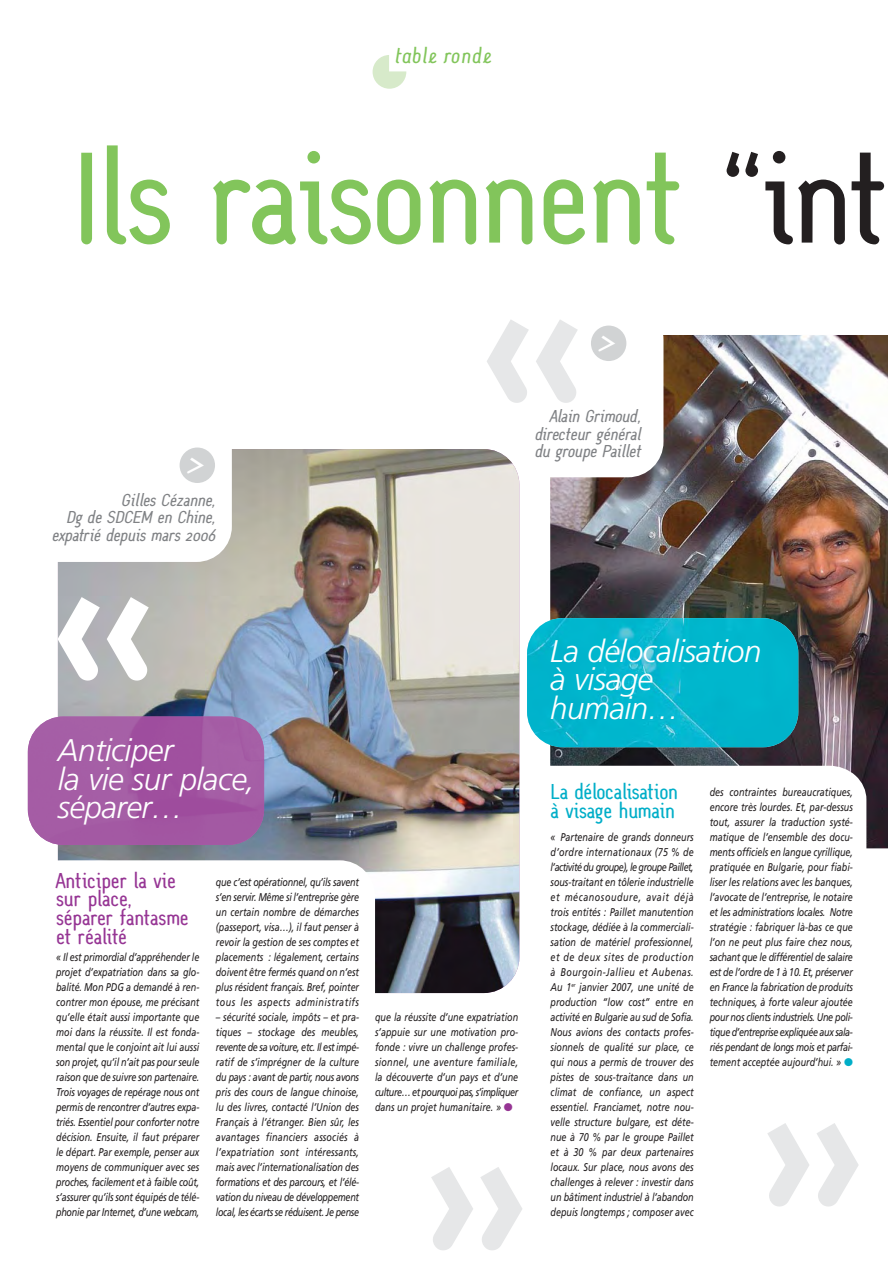
<style>
.page{position:relative;width:888px;height:1277px;background:#fff}
.page>*{position:absolute;margin:0;border:0;box-sizing:border-box;transform-origin:0 0}
.t1{font:259px "Monolein inbetween";color:#e6e7e8}
.t2{font:259px "Monolein inbetween";color:#fff}
.t3{font:112.25px "Monolein inbetween";letter-spacing:-.01em;color:#82c55b}
.t4{font:italic 300 31.25px/28.8px "Frutiger";letter-spacing:-.015em;color:#fff}
.t5{font:27.5px "Slanted";color:#fff}
.t6{font:18.75px/18.8px "Monolein inbetween";color:#963594}
.t7{font:18.75px/18.8px "Monolein inbetween";letter-spacing:-.005em;color:#00aec8}
.t8{font:18.75px "Kursiv inbetween";color:#82c55b}
.t9{font:15px/17.5px "Slanted";color:#808285;text-align:right}
.t10{font:italic 11.25px/15px "Frutiger";letter-spacing:-.015em;color:#231f20;text-align:justify;scale:.8 1}
.s1{color:#231f20}
.s2{color:#00aec8}
.s3{color:#963594}
</style>
<div class="page">
<img style="left:27px;top:55px;width:861px;height:939px">
<h3 class="t8" style="left:395px;top:46px;width:98px">table ronde</h3>
<h2 class="t3" style="left:73px;top:145px;width:815px">Ils raisonnent <span class="s1">“int</span></h2>
<h3 class="t5" style="left:186px;top:448px;width:19px">&gt;</h3>
<h3 class="t9" style="left:51px;top:493px;width:165px">Gilles Cézanne,<br>Dg de SDCEM en Chine, expatrié depuis mars 2006</h3>
<h1 class="t2" style="left:41px;top:484px;width:123px">«</h1>
<h1 class="t1" style="left:470px;top:206px;width:123px">«</h1>
<h3 class="t5" style="left:597px;top:326px;width:19px">&gt;</h3>
<h3 class="t9" style="left:534px;top:409px;width:108px;text-align:justify;text-indent:15px">Alain Grimoud, directeur général du groupe Paillet</h3>
<h3 class="t4" style="left:550px;top:638px;width:213px">La délocalisation à visage humain…</h3>
<h3 class="t4" style="left:58px;top:738px;width:199px">Anticiper<br>la vie sur place, séparer…</h3>
<h3 class="t7" style="left:550px;top:784px;width:129px">La délocalisation à visage humain</h3>
<p class="t10" style="left:550px;top:830px;width:180px">« Partenaire de grands donneurs d’ordre internationaux (75 % de l’activité du groupe), le groupe Paillet, sous-traitant en tôlerie industrielle et mécanosoudure, avait déjà trois entités : Paillet manutention stockage, dédiée à la commerciali&shy;sation de matériel professionnel, et de deux sites de production à Bourgoin-Jallieu et Aubenas.<br>Au 1<sup>er</sup> janvier 2007, une unité de production “low cost” entre en activité en Bulgarie au sud de Sofia.<br>Nous avions des contacts profes&shy;sionnels de qualité sur place, ce qui nous a permis de trouver des pistes de sous-traitance dans un climat de confiance, un aspect essentiel. Franciamet, notre nou&shy;velle structure bulgare, est déte&shy;nue à 70 % par le groupe Paillet et à 30 % par deux partenaires locaux. Sur place, nous avons des challenges à relever : investir dans un bâtiment industriel à l’abandon depuis longtemps ; composer avec</p>
<p class="t10" style="left:710px;top:785px;width:180px">des contraintes bureaucratiques, encore très lourdes. Et, par-dessus tout, assurer la traduction systé&shy;matique de l’ensemble des docu&shy;ments officiels en langue cyrillique, pratiquée en Bulgarie, pour fiabi&shy;liser les relations avec les banques, l’avocate de l’entreprise, le notaire et les administrations locales. Notre stratégie : fabriquer là-bas ce que l’on ne peut plus faire chez nous, sachant que le différentiel de salaire est de l’ordre de 1 à 10. Et, préserver en France la fabrication de produits techniques, à forte valeur ajoutée pour nos clients industriels. Une poli&shy;tique d’entreprise expliquée aux sala&shy;riés pendant de longs mois et parfai&shy;tement acceptée aujourd’hui. » <span class="s2">●</span></p>
<h3 class="t6" style="left:56px;top:872px;width:134px">Anticiper la vie sur place, séparer fantasme et réalité</h3>
<p class="t10" style="left:56px;top:950px;width:181px">« Il est primordial d’appréhender le projet d’expatriation dans sa glo&shy;balité. Mon PDG a demandé à ren&shy;contrer mon épouse, me précisant qu’elle était aussi importante que moi dans la réussite. Il est fonda&shy;mental que le conjoint ait lui aussi son projet, qu’il n’ait pas pour seule raison que de suivre son partenaire.<br>Trois voyages de repérage nous ont permis de rencontrer d’autres expa&shy;triés. Essentiel pour conforter notre décision. Ensuite, il faut préparer le départ. Par exemple, penser aux moyens de communiquer avec ses proches, facilement et à faible coût, s’assurer qu’ils sont équipés de télé&shy;phonie par Internet, d’une webcam,</p>
<p class="t10" style="left:216px;top:875px;width:180px">que c’est opérationnel, qu’ils savent s’en servir. Même si l’entreprise gère un certain nombre de démarches (passeport, visa…), il faut penser à revoir la gestion de ses comptes et placements : légalement, certains doivent être fermés quand on n’est plus résident français. Bref, pointer tous les aspects administratifs</p>
<p class="t10" style="left:216px;top:1010px;width:180px">– sécurité sociale, impôts – et pra&shy;tiques – stockage des meubles, revente de sa voiture, etc. Il est impé&shy;ratif de s’imprégner de la culture du pays : avant de partir, nous avons pris des cours de langue chinoise, lu des livres, contacté l’Union des Français à l’étranger. Bien sûr, les avantages financiers associés à l’expatriation sont intéressants, mais avec l’internationalisation des formations et des parcours, et l’élé&shy;vation du niveau de développement local, les écarts se réduisent. Je pense</p>
<p class="t10" style="left:375px;top:1010px;width:180px">que la réussite d’une expatriation s’appuie sur une motivation pro&shy;fonde : vivre un challenge profes&shy;sionnel, une aventure familiale, la découverte d’un pays et d’une culture… et pourquoi pas, s’impliquer dans un projet humanitaire. » <span class="s3">●</span></p>
<h1 class="t1" style="left:415px;top:1031px;width:459px">» »</h1>
</div>
